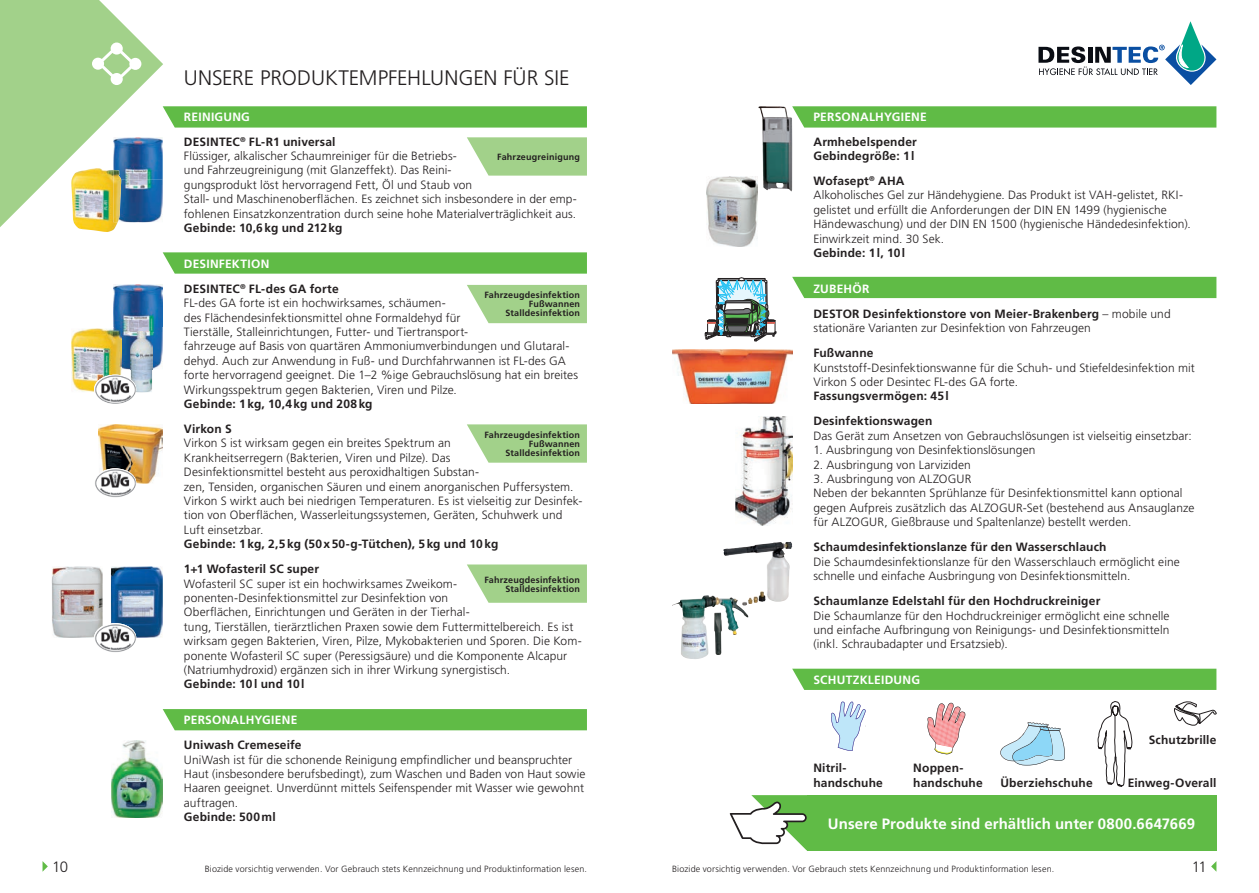
<style>
.page{position:relative;width:1259px;height:893px;background:#fff}
.page>*{position:absolute;margin:0;border:0;box-sizing:border-box;transform-origin:0 0}
.t1{font:300 21px "Frutiger LT";letter-spacing:-.005em;color:#231f20}
.t2{font:700 15px "Frutiger LT";letter-spacing:.005em;color:#fff}
.t3{font:300 15px "Frutiger LT";color:#231f20}
.t4{font:300 12px/14.4px "Frutiger LT";letter-spacing:.005em;color:#231f20}
.t5{font:700 12px/25px "Frutiger LT";letter-spacing:.015em;color:#231f20}
.t6{font:700 12px "Frutiger LT";letter-spacing:.02em;color:#fff}
.t7{font:300 9px "Frutiger LT";letter-spacing:.015em;color:#231f20}
.t8{font:700 9px/9px "Frutiger LT";letter-spacing:.02em;color:#231f20;text-align:right}
.s1{color:#fff}
.s2{font-weight:700}
.s3{font-weight:300}
</style>
<div class="page">
<div style="left:792px;top:669px;width:424px;height:21px;background:#60bb46"></div>
<div style="left:792px;top:277px;width:424px;height:21px;background:#60bb46"></div>
<svg style="left:792px;top:106px;width:424px;height:22px;background:#67be4e"></svg>
<div style="left:163px;top:709px;width:424px;height:21px;background:#60bb46"></div>
<svg style="left:163px;top:252px;width:424px;height:22px;background:#67be4e"></svg>
<svg style="left:1038px;top:21px;width:178px;height:64px"></svg>
<svg style="left:43px;top:861px;width:5px;height:10px"></svg>
<svg style="left:1211px;top:861px;width:5px;height:10px"></svg>
<img style="left:77px;top:227px;width:39px;height:5px">
<img style="left:113px;top:284px;width:50px;height:85px">
<img style="left:71px;top:328px;width:50px;height:64px">
<img style="left:113px;top:328px;width:8px;height:41px">
<img style="left:131px;top:332px;width:21px;height:60px">
<img style="left:94px;top:375px;width:42px;height:29px">
<img style="left:111px;top:566px;width:52px;height:72px">
<img style="left:52px;top:566px;width:51px;height:72px">
<img style="left:112px;top:741px;width:51px;height:76px">
<img style="left:99px;top:424px;width:64px;height:30px">
<img style="left:100px;top:454px;width:31px;height:14px">
<img style="left:131px;top:454px;width:28px;height:30px">
<img style="left:672px;top:595px;width:66px;height:64px">
<img style="left:723px;top:542px;width:69px;height:60px">
<img style="left:736px;top:417px;width:56px;height:108px">
<img style="left:672px;top:350px;width:120px;height:54px">
<svg style="left:705px;top:277px;width:71px;height:64px"></svg>
<svg style="left:0;top:0;width:587px;height:227px"></svg>
<svg style="left:467px;top:285px;width:120px;height:38px;background:#aad594"></svg>
<svg style="left:467px;top:424px;width:120px;height:39px;background:#abd596"></svg>
<svg style="left:467px;top:564px;width:120px;height:39px;background:#abd596"></svg>
<img style="left:758px;top:106px;width:34px;height:85px">
<svg style="left:831px;top:702px;width:34px;height:49px"></svg>
<svg style="left:1000px;top:722px;width:65px;height:43px"></svg>
<svg style="left:1174px;top:701px;width:42px;height:25px"></svg>
<svg style="left:1097px;top:701px;width:35px;height:86px"></svg>
<svg style="left:927px;top:703px;width:39px;height:52px"></svg>
<div style="left:806px;top:795px;width:410px;height:55px;background:#60bb46"></div>
<svg style="left:730px;top:795px;width:77px;height:55px"></svg>
<img style="left:95px;top:468px;width:41px;height:30px">
<img style="left:94px;top:623px;width:42px;height:29px">
<img style="left:706px;top:177px;width:52px;height:69px">
<h1 class="t1" style="left:184px;top:66px;width:387px">UNSERE PRODUKTEMPFEHLUNGEN FÜR SIE</h1>
<p class="t5" style="left:184px;top:104px;width:153px"><span class="s1">REINIGUNG<br></span>DESINTEC<sup>®</sup> FL-R1 universal</p>
<p class="t4" style="left:184px;top:149px;width:394px">Flüssiger, alkalischer Schaumreiniger für die Betriebs-<br>und Fahrzeugreinigung (mit Glanzeffekt). Das Reini-<br>gungsprodukt löst hervorragend Fett, Öl und Staub von<br>Stall- und Maschinenoberflächen. Es zeichnet sich insbesondere in der emp&shy;fohlenen Einsatzkonzentration durch seine hohe Materialverträglichkeit aus.</p>
<p class="t5" style="left:184px;top:215px;width:160px">Gebinde: 10,6 kg und 212 kg</p>
<p class="t5" style="left:184px;top:251px;width:156px"><span class="s1">DESINFEKTION<br></span>DESINTEC<sup>®</sup> FL-des GA forte</p>
<p class="t4" style="left:184px;top:296px;width:396px">FL-des GA forte ist ein hochwirksames, schäumen-<br>des Flächendesinfektionsmittel ohne Formaldehyd für<br>Tierställe, Stalleinrichtungen, Futter- und Tiertransport-<br>fahrzeuge auf Basis von quartären Ammoniumverbindungen und Glutaral&shy;dehyd. Auch zur Anwendung in Fuß- und Durchfahrwannen ist FL-des GA forte hervorragend geeignet. Die 1–2 %ige Gebrauchslösung hat ein breites Wirkungsspektrum gegen Bakterien, Viren und Pilze.</p>
<p class="t5" style="left:184px;top:391px;width:190px">Gebinde: 1 kg, 10,4 kg und 208 kg<br>Virkon S</p>
<p class="t4" style="left:184px;top:436px;width:400px">Virkon S ist wirksam gegen ein breites Spektrum an<br>Krankheitserregern (Bakterien, Viren und Pilze). Das<br>Desinfektionsmittel besteht aus peroxidhaltigen Substan-<br>zen, Tensiden, organischen Säuren und einem anorganischen Puffersystem.<br>Virkon S wirkt auch bei niedrigen Temperaturen. Es ist vielseitig zur Desinfek&shy;tion von Oberflächen, Wasserleitungssystemen, Geräten, Schuhwerk und Luft einsetzbar.</p>
<p class="t5" style="left:184px;top:532px;width:316px">Gebinde: 1 kg, 2,5 kg (50 x 50-g-Tütchen), 5 kg und 10 kg<br>1+1 Wofasteril SC super</p>
<p class="t4" style="left:184px;top:576px;width:399px">Wofasteril SC super ist ein hochwirksames Zweikom&shy;ponenten-Desinfektionsmittel zur Desinfektion von<br>Oberflächen, Einrichtungen und Geräten in der Tierhal-<br>tung, Tierställen, tierärztlichen Praxen sowie dem Futtermittelbereich. Es ist wirksam gegen Bakterien, Viren, Pilze, Mykobakterien und Sporen. Die Kom&shy;ponente Wofasteril SC super (Peressigsäure) und die Komponente Alcapur (Natriumhydroxid) ergänzen sich in ihrer Wirkung synergistisch.</p>
<p class="t5" style="left:184px;top:672px;width:122px">Gebinde: 10 l und 10 l</p>
<p class="t6" style="left:184px;top:713px;width:115px">PERSONALHYGIENE</p>
<p class="t5" style="left:184px;top:732px;width:119px">Uniwash Cremeseife</p>
<p class="t4" style="left:184px;top:752px;width:403px">UniWash ist für die schonende Reinigung empfindlicher und beanspruchter Haut (insbesondere berufsbedingt), zum Waschen und Baden von Haut sowie Haaren geeignet. Unverdünnt mittels Seifenspender mit Wasser wie gewohnt auftragen.</p>
<p class="t5" style="left:184px;top:804px;width:93px">Gebinde: 500 ml</p>
<p class="t8" style="left:497px;top:152px;width:84px">Fahrzeugreinigung</p>
<p class="t8" style="left:484px;top:291px;width:97px">Fahrzeugdesinfektion<br>Fußwannen<br>Stalldesinfektion</p>
<p class="t8" style="left:484px;top:430px;width:97px">Fahrzeugdesinfektion<br>Fußwannen<br>Stalldesinfektion</p>
<p class="t8" style="left:484px;top:575px;width:97px">Fahrzeugdesinfektion<br>Stalldesinfektion</p>
<p class="t6" style="left:813px;top:109px;width:115px">PERSONALHYGIENE</p>
<p class="t5" style="left:813px;top:134px;width:105px;line-height:14.4px">Armhebelspender<br>Gebindegröße: 1 l</p>
<p class="t4" style="left:813px;top:174px;width:379px"><span class="s2">Wofasept</span><sup>®</sup> <span class="s2">AHA<br></span>Alkoholisches Gel zur Händehygiene. Das Produkt ist VAH-gelistet, RKI&shy;gelistet und erfüllt die Anforderungen der DIN EN 1499 (hygienische Händewaschung) und der DIN EN 1500 (hygienische Händedesinfektion).<br>Einwirkzeit mind. 30 Sek.</p>
<p class="t5" style="left:813px;top:240px;width:93px">Gebinde: 1 l, 10 l</p>
<p class="t5" style="left:813px;top:276px;width:359px"><span class="s1">ZUBEHÖR<br></span>DESTOR Desinfektionstore von Meier-Brakenberg <span class="s3">– mobile und</span></p>
<p class="t4" style="left:813px;top:321px;width:279px">stationäre Varianten zur Desinfektion von Fahrzeugen</p>
<p class="t5" style="left:813px;top:341px;width:62px">Fußwanne</p>
<p class="t4" style="left:813px;top:360px;width:383px">Kunststoff-Desinfektionswanne für die Schuh- und Stiefeldesinfektion mit<br>Virkon S oder Desintec FL-des GA forte.</p>
<p class="t5" style="left:813px;top:384px;width:137px">Fassungsvermögen: 45 l<br>Desinfektionswagen</p>
<p class="t4" style="left:813px;top:429px;width:380px">Das Gerät zum Ansetzen von Gebrauchslösungen ist vielseitig einsetzbar:</p>
<p class="t4" style="left:813px;top:443px;width:223px">1. Ausbringung von Desinfektionslösungen</p>
<p class="t4" style="left:813px;top:457px;width:159px">2. Ausbringung von Larviziden</p>
<p class="t4" style="left:813px;top:472px;width:382px">3. Ausbringung von ALZOGUR<br>Neben der bekannten Sprühlanze für Desinfektionsmittel kann optional gegen Aufpreis zusätzlich das ALZOGUR-Set (bestehend aus Ansauglanze für ALZOGUR, Gießbrause und Spaltenlanze) bestellt werden.</p>
<p class="t5" style="left:813px;top:535px;width:294px">Schaumdesinfektionslanze für den Wasserschlauch</p>
<p class="t4" style="left:813px;top:554px;width:368px">Die Schaumdesinfektionslanze für den Wasserschlauch ermöglicht eine schnelle und einfache Ausbringung von Desinfektionsmitteln.</p>
<p class="t5" style="left:813px;top:588px;width:288px">Schaumlanze Edelstahl für den Hochdruckreiniger</p>
<p class="t4" style="left:813px;top:608px;width:358px;text-align:justify">Die Schaumlanze für den Hochdruckreiniger ermöglicht eine schnelle und einfache Aufbringung von Reinigungs- und Desinfektionsmitteln (inkl. Schraubadapter und Ersatzsieb).</p>
<p class="t6" style="left:813px;top:673px;width:108px">SCHUTZKLEIDUNG</p>
<p class="t5" style="left:1148px;top:727px;width:69px">Schutzbrille</p>
<p class="t5" style="left:813px;top:761px;width:71px;line-height:14.4px">Nitril&shy;handschuhe</p>
<p class="t5" style="left:913px;top:761px;width:71px;line-height:14.4px">Noppen&shy;handschuhe</p>
<p class="t2" style="left:828px;top:815px;width:369px">Unsere Produkte sind erhältlich unter 0800.6647669</p>
<p class="t5" style="left:1000px;top:770px;width:94px">Überziehschuhe</p>
<p class="t5" style="left:1127px;top:770px;width:90px">Einweg-Overall</p>
<p class="t3" style="left:52px;top:858px;width:18px">10</p>
<p class="t3" style="left:1191px;top:858px;width:17px">11</p>
<p class="t7" style="left:205px;top:863px;width:384px">Biozide vorsichtig verwenden. Vor Gebrauch stets Kennzeichnung und Produktinformation lesen.</p>
<p class="t7" style="left:672px;top:863px;width:384px">Biozide vorsichtig verwenden. Vor Gebrauch stets Kennzeichnung und Produktinformation lesen.</p>
</div>
